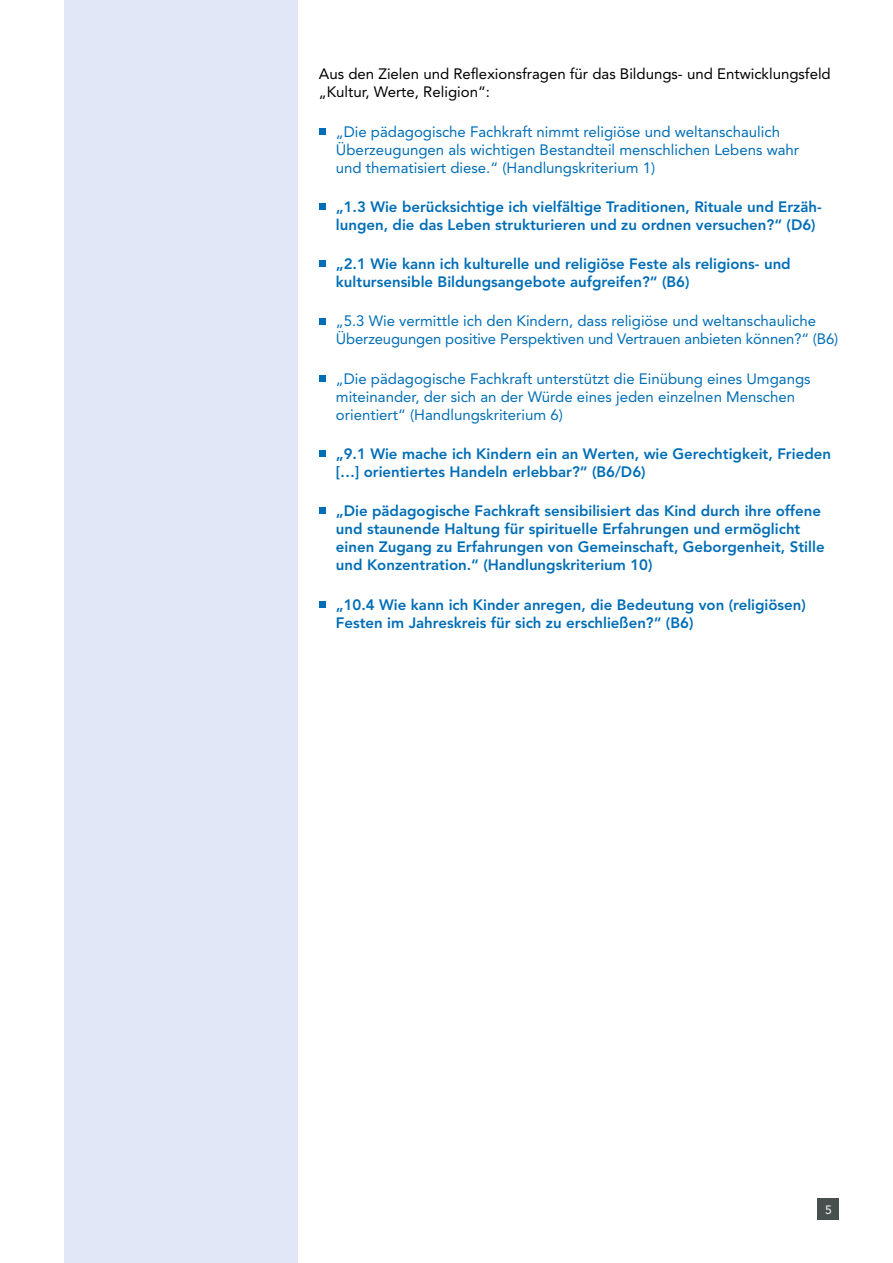
<style>
.page{position:relative;width:893px;height:1263px;background:#fff}
.page>*{position:absolute;margin:0;border:0;box-sizing:border-box;transform-origin:0 0}
.t1{font:800 15px/18px "Avenir LT Std";color:#006eb7}
.t2{font:15px/18px "Avenir LT Std";color:#006eb7}
.t3{font:15px/18px "Avenir LT Std";color:#000}
.t4{font:12px "Avenir LT Std";color:#fff}
</style>
<div class="page">
<div style="left:64px;top:0;width:234px;height:1263px;background:#e1e7f6"></div>
<div style="left:818px;top:1198px;width:21px;height:21px;background:#48504f"></div>
<svg style="left:319px;top:128px;width:6px;height:6px"></svg>
<div style="left:319px;top:203px;width:6px;height:7px;background:#006eb7"></div>
<svg style="left:319px;top:261px;width:6px;height:6px"></svg>
<svg style="left:319px;top:318px;width:6px;height:6px"></svg>
<svg style="left:319px;top:375px;width:6px;height:6px"></svg>
<div style="left:319px;top:450px;width:6px;height:7px;background:#006eb7"></div>
<svg style="left:319px;top:508px;width:6px;height:6px"></svg>
<svg style="left:319px;top:601px;width:6px;height:6px"></svg>
<p class="t3" style="left:319px;top:65px;width:513px">Aus den Zielen und Reflexionsfragen für das Bildungs- und Entwicklungsfeld „Kultur, Werte, Religion“:</p>
<p class="t2" style="left:336px;top:123px;width:465px">„Die pädagogische Fachkraft nimmt religiöse und weltanschaulich<br>Überzeugungen als wichtigen Bestandteil menschlichen Lebens wahr und thematisiert diese.“ (Handlungskriterium 1)</p>
<p class="t1" style="left:336px;top:198px;width:487px">„1.3 Wie berücksichtige ich vielfältige Traditionen, Rituale und Erzäh&shy;lungen, die das Leben strukturieren und zu ordnen versuchen?“ (D6)</p>
<p class="t1" style="left:336px;top:255px;width:456px">„2.1 Wie kann ich kulturelle und religiöse Feste als religions- und kultursensible Bildungsangebote aufgreifen?“ (B6)</p>
<p class="t2" style="left:336px;top:312px;width:504px">„5.3 Wie vermittle ich den Kindern, dass religiöse und weltanschauliche<br>Überzeugungen positive Perspektiven und Vertrauen anbieten können?“ (B6)</p>
<p class="t2" style="left:336px;top:370px;width:476px">„Die pädagogische Fachkraft unterstützt die Einübung eines Umgangs miteinander, der sich an der Würde eines jeden einzelnen Menschen orientiert“ (Handlungskriterium 6)</p>
<p class="t1" style="left:336px;top:445px;width:497px">„9.1 Wie mache ich Kindern ein an Werten, wie Gerechtigkeit, Frieden […] orientiertes Handeln erlebbar?“ (B6/D6)</p>
<p class="t1" style="left:336px;top:502px;width:490px">„Die pädagogische Fachkraft sensibilisiert das Kind durch ihre offene und staunende Haltung für spirituelle Erfahrungen und ermöglicht einen Zugang zu Erfahrungen von Gemeinschaft, Geborgenheit, Stille und Konzentration.“ (Handlungskriterium 10)</p>
<p class="t1" style="left:336px;top:595px;width:471px">„10.4 Wie kann ich Kinder anregen, die Bedeutung von (religiösen)<br>Festen im Jahreskreis für sich zu erschließen?“ (B6)</p>
<p class="t4" style="left:825px;top:1202px;width:8px">5</p>
</div>
